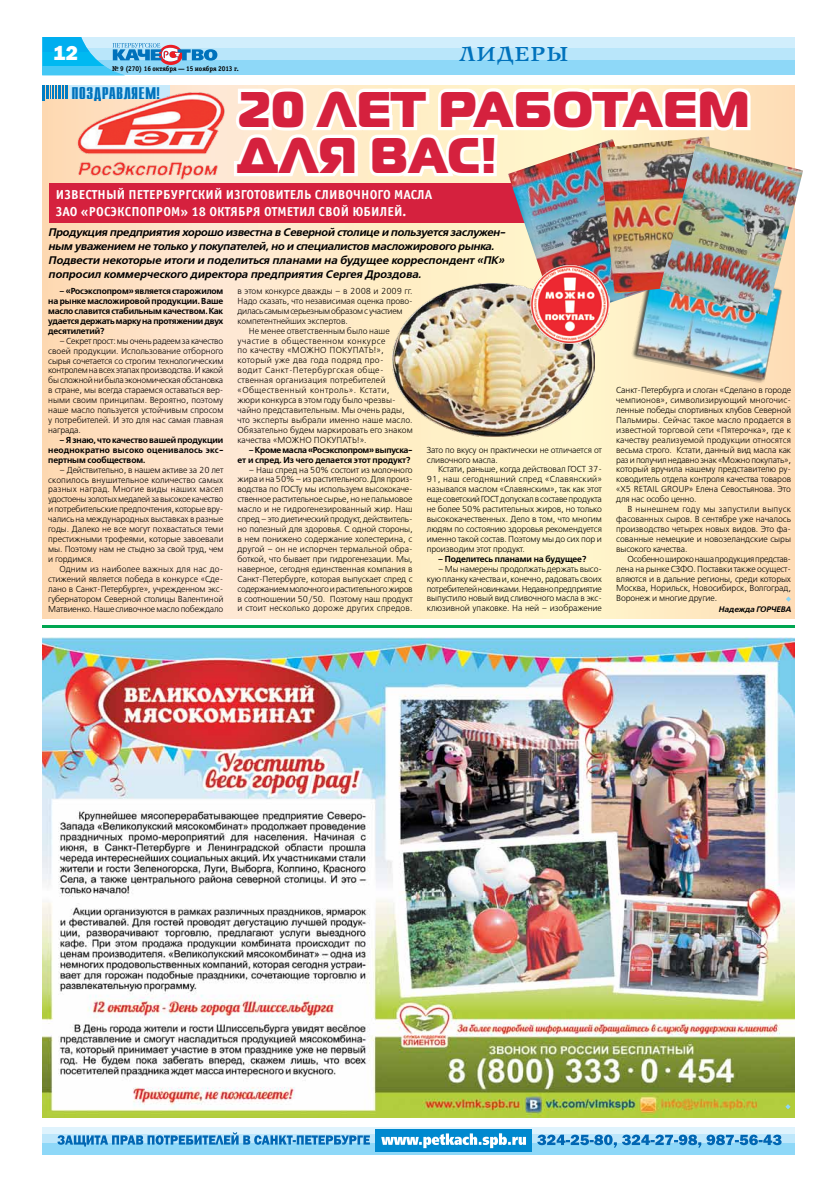
<style>
.page{position:relative;width:823px;height:1191px;background:#fff}
.page>*{position:absolute;margin:0;border:0;box-sizing:border-box;transform-origin:0 0}
.t1{font:50px/46px "Magistral Black C";letter-spacing:.02em;color:#d5213e}
.t2{font:800 21px "Franklin Gothic";color:#fff}
.t3{font:700 20px "New Journal";letter-spacing:.035em;color:#0072bc;scale:1.05 1}
.t4{font:700 14px "Compact";letter-spacing:.01em;color:#0072bc}
.t5{font:700 13px/17px "Officina Sans C";letter-spacing:.01em;color:#fff}
.t6{font:italic 700 11px/14px "Free Set C";letter-spacing:-.02em;color:#000}
.t7{font:8.7px/9.9px "Free Set C";letter-spacing:-.005em;color:#000;text-align:justify}
.t8{font:700 8.7px/9.9px "Free Set C";letter-spacing:-.015em;color:#000;text-align:justify}
.t9{font:8.7px "Free Set C";letter-spacing:.02em;color:#000}
.t10{font:8.7px "Free Set C";letter-spacing:-.035em;color:#000}
.t11{font:8.7px "Free Set C";letter-spacing:.05em;color:#000}
.t12{font:8.7px "Free Set C";letter-spacing:.045em;color:#000}
.t13{font:8.7px "Free Set C";letter-spacing:.055em;color:#000}
.t14{font:8.7px "Free Set C";letter-spacing:.035em;color:#000}
.t15{font:italic 700 8px "Free Set C";color:#000}
.t16{font:700 7px "Officina Serif C";letter-spacing:-.005em;color:#000;scale:.95 1}
</style>
<div class="page">
<div style="left:43px;top:37px;width:751px;height:13px;background:#d1eefc"></div>
<div style="left:43px;top:48px;width:751px;height:12px;background:#b9e6fa"></div>
<div style="left:43px;top:60px;width:751px;height:15px;background:#8ed8f8"></div>
<svg style="left:43px;top:37px;width:174px;height:38px"></svg>
<div style="left:43px;top:1126px;width:751px;height:10px;background:#dff3fd"></div>
<div style="left:43px;top:1134px;width:751px;height:9px;background:#bee7fb"></div>
<div style="left:43px;top:1143px;width:751px;height:11px;background:#8ed8f8"></div>
<div style="left:375px;top:1129px;width:156px;height:23px;background:#0089cf"></div>
<svg style="left:381px;top:1133px;width:144px;height:15px"></svg>
<svg style="left:57px;top:1132px;width:312px;height:14px"></svg>
<svg style="left:537px;top:1134px;width:244px;height:13px"></svg>
<img style="left:43px;top:86px;width:751px;height:532px">
<div style="left:49px;top:183px;width:488px;height:40px;background:#d5213e"></div>
<svg style="left:230px;top:85px;width:523px;height:97px"></svg>
<img style="left:630px;top:316px;width:157px;height:69px">
<img style="left:507px;top:139px;width:154px;height:181px">
<img style="left:599px;top:137px;width:124px;height:156px">
<img style="left:659px;top:144px;width:143px;height:172px">
<img style="left:392px;top:283px;width:202px;height:153px">
<img style="left:530px;top:264px;width:79px;height:79px">
<svg style="left:785px;top:596px;width:5px;height:6px"></svg>
<img style="left:43px;top:637px;width:751px;height:480px">
<hr style="left:43px;top:625px;width:751px;height:3px;background:#00a651">
<svg style="left:783px;top:1104px;width:7px;height:9px"></svg>
<svg style="left:43px;top:86px;width:24px;height:15px"></svg>
<img style="left:67px;top:85px;width:159px;height:98px">
<h2 class="t2" style="left:53px;top:39px;width:26px">12</h2>
<h3 class="t3" style="left:458px;top:41px;width:106px">лидеры</h3>
<h1 class="t1" style="left:237px;top:83px;width:513px">20 лет работаем для вас!</h1>
<p class="t16" style="left:112px;top:65px;width:134px">№ 9 (270) 16 октября — 15 ноября 2013 г.</p>
<h3 class="t4" style="left:71px;top:84px;width:90px">поздравляем!</h3>
<h3 class="t5" style="left:56px;top:186px;width:378px">Известный петербургский изготовитель сливочного масла<br>ЗАО</h3>
<h3 class="t5" style="left:81px;top:203px;width:327px">«Росэкспопром» 18 октября отметил свой юбилей.</h3>
<p class="t6" style="left:48px;top:225px;width:458px">Продукция предприятия хорошо известна в Северной столице и пользуется заслужен&shy;ным уважением не только у покупателей, но и специалистов масложирового рынка.<br>Подвести некоторые итоги и поделиться планами на будущее корреспондент «ПК» попросил коммерческого директора предприятия Сергея Дроздова.</p>
<p class="t8" style="left:48px;top:286px;width:177px;text-indent:11px">– «Росэкспопром» является старожилом на рынке масложировой продукции. Ваше масло славится стабильным качеством. Как удается держать марку на протяжении двух десятилетий?</p>
<p class="t7" style="left:48px;top:336px;width:177px;text-indent:11px">– Секрет прост: мы очень радеем за качество своей продукции. Использование отборного сырья сочетается со строгим технологическим контролем на всех этапах производства. И какой бы сложной ни была экономическая обстановка в стране, мы всегда стараемся оставаться вер&shy;ными своим принципам. Вероятно, поэтому наше масло пользуется устойчивым спросом у потребителей. И это для нас самая главная награда.</p>
<p class="t8" style="left:48px;top:435px;width:177px;text-indent:11px">– Я знаю, что качество вашей продукции неоднократно высоко оценивалось экс&shy;пертным сообществом.</p>
<p class="t7" style="left:48px;top:465px;width:177px;text-indent:11px">– Действительно, в нашем активе за 20 лет скопилось внушительное количество самых разных наград. Многие виды наших масел удостоены золотых медалей за высокое качество и потребительские предпочтения, которые вру&shy;чались на международных выставках в разные годы. Далеко не все могут похвастаться теми престижными трофеями, которые завоевали мы. Поэтому нам не стыдно за свой труд, чем и гордимся.</p>
<p class="t7" style="left:48px;top:564px;width:177px;text-indent:11px">Одним из наиболее важных для нас до&shy;стижений является победа в конкурсе «Сде&shy;лано в Санкт-Петербурге», учрежденном экс&shy;губернатором Северной столицы Валентиной Матвиенко. Наше сливочное масло побеждало</p>
<p class="t7" style="left:237px;top:286px;width:176px">в этом конкурсе дважды – в 2008 и 2009 гг.</p>
<p class="t7" style="left:237px;top:296px;width:177px">Надо сказать, что независимая оценка прово-</p>
<p class="t10" style="left:237px;top:306px;width:166px">дилась самым серьезным образом с участием</p>
<p class="t7" style="left:237px;top:316px;width:112px">компетентнейших экспертов.</p>
<p class="t7" style="left:249px;top:326px;width:142px">Не менее ответственным было наше</p>
<p class="t13" style="left:237px;top:335px;width:149px">участие в общественном конкурсе</p>
<p class="t9" style="left:237px;top:345px;width:147px">по качеству «МОЖНО ПОКУПАТЬ!»,</p>
<p class="t14" style="left:237px;top:355px;width:147px">который уже два года подряд про-</p>
<p class="t12" style="left:237px;top:365px;width:147px">водит Санкт-Петербургская обще-</p>
<p class="t9" style="left:237px;top:375px;width:149px">ственная организация потребителей</p>
<p class="t11" style="left:237px;top:385px;width:153px">«Общественный контроль». Кстати,</p>
<p class="t7" style="left:237px;top:395px;width:159px">жюри конкурса в этом году было чрезвы-</p>
<p class="t7" style="left:237px;top:405px;width:168px">чайно представительным. Мы очень рады,</p>
<p class="t7" style="left:237px;top:415px;width:176px">что эксперты выбрали именно наше масло.</p>
<p class="t7" style="left:237px;top:425px;width:176px">Обязательно будем маркировать его знаком</p>
<p class="t7" style="left:237px;top:435px;width:130px">качества «МОЖНО ПОКУПАТЬ!».</p>
<p class="t8" style="left:237px;top:445px;width:176px;text-align:right">– Кроме масла «Росэкспопром» выпуска-<br>ет и спред. Из чего делается этот продукт?</p>
<p class="t7" style="left:237px;top:465px;width:177px;text-indent:11px">– Наш спред на 50% состоит из молочного жира и на 50% – из растительного. Для произ&shy;водства по ГОСТу мы используем высококаче&shy;ственное растительное сырье, но не пальмовое масло и не гидрогенезированный жир. Наш спред – это диетический продукт, действитель&shy;но полезный для здоровья. С одной стороны, в нем понижено содержание холестерина, с другой – он не испорчен термальной обра&shy;боткой, что бывает при гидрогенезации. Мы, наверное, сегодня единственная компания в Санкт-Петербурге, которая выпускает спред с содержанием молочного и растительного жиров в соотношении 50/50. Поэтому наш продукт и стоит несколько дороже других спредов.</p>
<p class="t7" style="left:426px;top:445px;width:176px">Зато по вкусу он практически не отличается от сливочного масла.</p>
<p class="t7" style="left:426px;top:465px;width:176px;text-indent:11px">Кстати, раньше, когда действовал ГОСТ 37- 91, наш сегодняшний спред «Славянский» назывался маслом «Славянским», так как этот еще советский ГОСТ допускал в составе продукта не более 50% растительных жиров, но только высококачественных. Дело в том, что многим людям по состоянию здоровья рекомендуется именно такой состав. Поэтому мы до сих пор и производим этот продукт.</p>
<p class="t8" style="left:438px;top:554px;width:150px">– Поделитесь планами на будущее?</p>
<p class="t7" style="left:426px;top:564px;width:176px;text-indent:11px">– Мы намерены продолжать держать высо&shy;кую планку качества и, конечно, радовать своих потребителей новинками. Недавно предприятие выпустило новый вид сливочного масла в экс&shy;клюзивной упаковке. На ней – изображение</p>
<p class="t7" style="left:615px;top:385px;width:176px">Санкт-Петербурга и слоган «Сделано в городе чемпионов», символизирующий многочис&shy;ленные победы спортивных клубов Северной Пальмиры. Сейчас такое масло продается в известной торговой сети «Пятерочка», где к качеству реализуемой продукции относятся весьма строго. Кстати, данный вид масла как раз и получил недавно знак «Можно покупать», который вручила нашему представителю ру&shy;ководитель отдела контроля качества товаров «X5 RETAIL GROUP» Елена Севостьянова. Это для нас особо ценно.</p>
<p class="t7" style="left:615px;top:504px;width:176px;text-indent:11px">В нынешнем году мы запустили выпуск фасованных сыров. В сентябре уже началось производство четырех новых видов. Это фа&shy;сованные немецкие и новозеландские сыры высокого качества.</p>
<p class="t7" style="left:615px;top:554px;width:176px;text-indent:11px">Особенно широко наша продукция представ&shy;лена на рынке СЗФО. Поставки также осущест&shy;вляются и в дальние регионы, среди которых Москва, Норильск, Новосибирск, Волгоград, Воронеж и многие другие.</p>
<p class="t15" style="left:718px;top:604px;width:74px">Надежда Го рчева</p>
</div>
